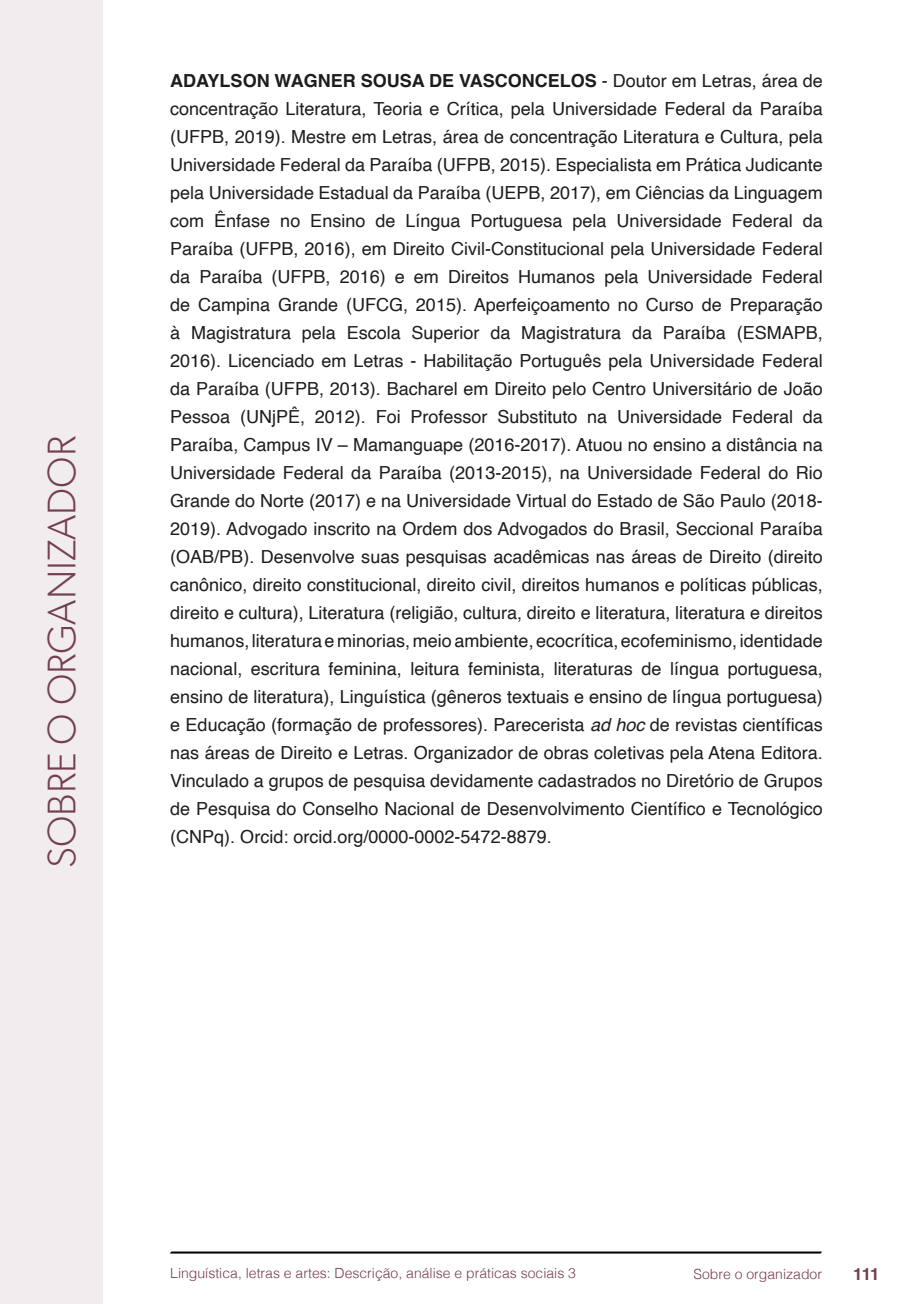
<style>
.page{position:relative;width:908px;height:1304px;background:#fff}
.page>*{position:absolute;margin:0;border:0;box-sizing:border-box;transform-origin:0 0}
.t1{font:300 40px "Gibson";color:#743f4f}
.t2{font:18px/28px "Helvetica";color:#1d1d1b;text-align:justify}
.t3{font:700 16.8px "Helvetica";color:#743f4f}
.t4{font:300 14px "Helvetica";color:#743f4f}
.s1{font-weight:700}
.s2{font-style:italic}
</style>
<div class="page">
<svg style="left:170px;top:1251px;width:651px;height:3px;background:#515151"></svg>
<div style="left:0;top:0;width:103px;height:1304px;background:#f1eced"></div>
<h1 class="t1" style="left:37px;top:868px;width:433px;rotate:-90deg">SOBRE O ORGANIZADOR</h1>
<p class="t2" style="left:170px;top:67px;width:653px"><span class="s1">ADAYLSON WAGNER SOUSA DE VASCONCELOS</span> - Doutor em Letras, área de concentração Literatura, Teoria e Crítica, pela Universidade Federal da Paraíba (UFPB, 2019). Mestre em Letras, área de concentração Literatura e Cultura, pela Universidade Federal da Paraíba (UFPB, 2015). Especialista em Prática Judicante pela Universidade Estadual da Paraíba (UEPB, 2017), em Ciências da Linguagem com Ênfase no Ensino de Língua Portuguesa pela Universidade Federal da Paraíba (UFPB, 2016), em Direito Civil-Constitucional pela Universidade Federal da Paraíba (UFPB, 2016) e em Direitos Humanos pela Universidade Federal de Campina Grande (UFCG, 2015). Aperfeiçoamento no Curso de Preparação à Magistratura pela Escola Superior da Magistratura da Paraíba (ESMAPB, 2016). Licenciado em Letras - Habilitação Português pela Universidade Federal da Paraíba (UFPB, 2013). Bacharel em Direito pelo Centro Universitário de João Pessoa (UNjPÊ, 2012). Foi Professor Substituto na Universidade Federal da Paraíba, Campus IV – Mamanguape (2016-2017). Atuou no ensino a distância na Universidade Federal da Paraíba (2013-2015), na Universidade Federal do Rio Grande do Norte (2017) e na Universidade Virtual do Estado de São Paulo (2018- 2019). Advogado inscrito na Ordem dos Advogados do Brasil, Seccional Paraíba (OAB/PB). Desenvolve suas pesquisas acadêmicas nas áreas de Direito (direito canônico, direito constitucional, direito civil, direitos humanos e políticas públicas, direito e cultura), Literatura (religião, cultura, direito e literatura, literatura e direitos humanos, literatura e minorias, meio ambiente, ecocrítica, ecofeminismo, identidade nacional, escritura feminina, leitura feminista, literaturas de língua portuguesa, ensino de literatura), Linguística (gêneros textuais e ensino de língua portuguesa) e Educação (formação de professores). Parecerista <span class="s2">ad hoc</span> de revistas científicas nas áreas de Direito e Letras. Organizador de obras coletivas pela Atena Editora.<br>Vinculado a grupos de pesquisa devidamente cadastrados no Diretório de Grupos de Pesquisa do Conselho Nacional de Desenvolvimento Científico e Tecnológico (CNPq). Orcid: orcid.org/0000-0002-5472-8879.</p>
<p class="t4" style="left:170px;top:1261px;width:407px">Linguística, letras e artes: Descrição, análise e práticas sociais 3</p>
<p class="t4" style="left:693px;top:1262px;width:130px">Sobre o organizador</p>
<p class="t3" style="left:852px;top:1264px;width:28px">111</p>
</div>
